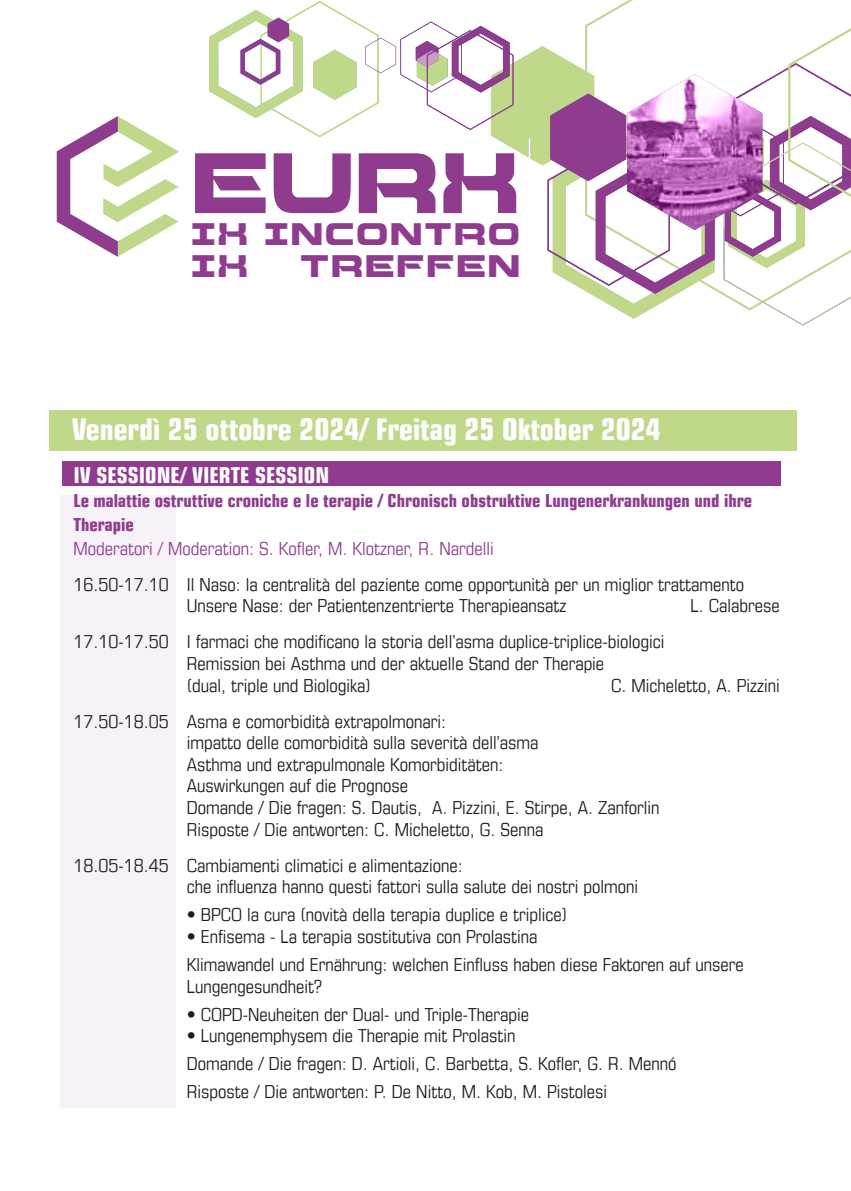
<style>
.page{position:relative;width:851px;height:1191px;background:#fff}
.page>*{position:absolute;margin:0;border:0;box-sizing:border-box;transform-origin:0 0}
.t1{font:95.6px "Beam Weapon";color:#8f3c8f;scale:.96 1}
.t2{font:34.8px/31.6px "Beam Weapon";letter-spacing:.05em;color:#8f3c8f}
.t3{font:700 condensed 30px "Eurostile";color:#fff}
.t4{font:700 condensed 22px "Eurostile";color:#fff}
.t5{font:condensed 18px/21.6px "Eurostile";color:#1d1d1b}
.t6{font:700 condensed 18px/24px "Eurostile";color:#8f3c8f}
.t7{font:condensed 18px "Eurostile";color:#8f3c8f}
</style>
<div class="page">
<svg style="left:57px;top:116px;width:121px;height:141px"></svg>
<svg style="left:209px;top:1px;width:641px;height:324px"></svg>
<div style="left:50px;top:410px;width:747px;height:40px;background:#c0d88a"></div>
<div style="left:61px;top:495px;width:115px;height:613px;background:#f7f2f7"></div>
<div style="left:62px;top:461px;width:718px;height:25px;background:#8f3c8f"></div>
<h1 class="t1" style="left:191px;top:136px;width:344px">EURX</h1>
<h2 class="t2" style="left:191px;top:218px;width:330px">IX INCONTRO<br>IX</h2>
<h2 class="t2" style="left:300px;top:250px;width:222px">TREFFEN</h2>
<h3 class="t3" style="left:72px;top:410px;width:590px">Venerdì 25 ottobre 2024/ Freitag 25 Oktober 2024</h3>
<p class="t4" style="left:73px;top:461px;width:257px">IV SESSIONE/ VIERTE SESSION</p>
<p class="t6" style="left:73px;top:488px;width:680px">Le malattie ostruttive croniche e le terapie / Chronisch obstruktive Lungenerkrankungen und ihre<br>Therapie</p>
<p class="t7" style="left:73px;top:537px;width:422px">Moderatori / Moderation: S. Kofler, M. Klotzner, R. Nardelli</p>
<p class="t5" style="left:187px;top:573px;width:558px;text-indent:-113px">16.50-17.10 Il Naso: la centralità del paziente come opportunità per un miglior trattamento<br>Unsere Nase: der Patientenzentrierte Therapieansatz</p>
<p class="t5" style="left:690px;top:595px;width:91px">L. Calabrese</p>
<p class="t5" style="left:187px;top:631px;width:479px;text-indent:-113px">17.10-17.50 I farmaci che modificano la storia dell’asma duplice-triplice-biologici<br>Remission bei Asthma und der aktuelle Stand der Therapie<br>(dual, triple und Biologika)</p>
<p class="t5" style="left:611px;top:674px;width:170px">C. Micheletto, A. Pizzini</p>
<p class="t5" style="left:187px;top:710px;width:474px;text-indent:-113px">17.50-18.05 Asma e comorbidità extrapolmonari:<br>impatto delle comorbidità sulla severità dell’asma<br>Asthma und extrapulmonale Komorbiditäten:<br>Auswirkungen auf die Prognose<br>Domande / Die fragen: S. Dautis, A. Pizzini, E. Stirpe, A. Zanforlin Risposte / Die antworten: C. Micheletto, G. Senna</p>
<p class="t5" style="left:187px;top:854px;width:453px;text-indent:-113px">18.05-18.45 Cambiamenti climatici e alimentazione:<br>che influenza hanno questi fattori sulla salute dei nostri polmoni</p>
<p class="t5" style="left:187px;top:903px;width:382px">• BPCO la cura (novità della terapia duplice e triplice)</p>
<p class="t5" style="left:187px;top:922px;width:558px;line-height:28px">• Enfisema - La terapia sostitutiva con Prolastina<br>Klimawandel und Ernährung: welchen Einfluss haben diese Faktoren auf unsere</p>
<p class="t5" style="left:187px;top:975px;width:136px">Lungengesundheit?</p>
<p class="t5" style="left:187px;top:1003px;width:344px">• COPD-Neuheiten der Dual- und Triple-Therapie</p>
<p class="t5" style="left:187px;top:1021px;width:491px;line-height:28px">• Lungenemphysem die Therapie mit Prolastin<br>Domande / Die fragen: D. Artioli, C. Barbetta, S. Kofler, G. R. Mennó<br>Risposte / Die antworten: P. De Nitto, M. Kob, M. Pistolesi</p>
</div>
